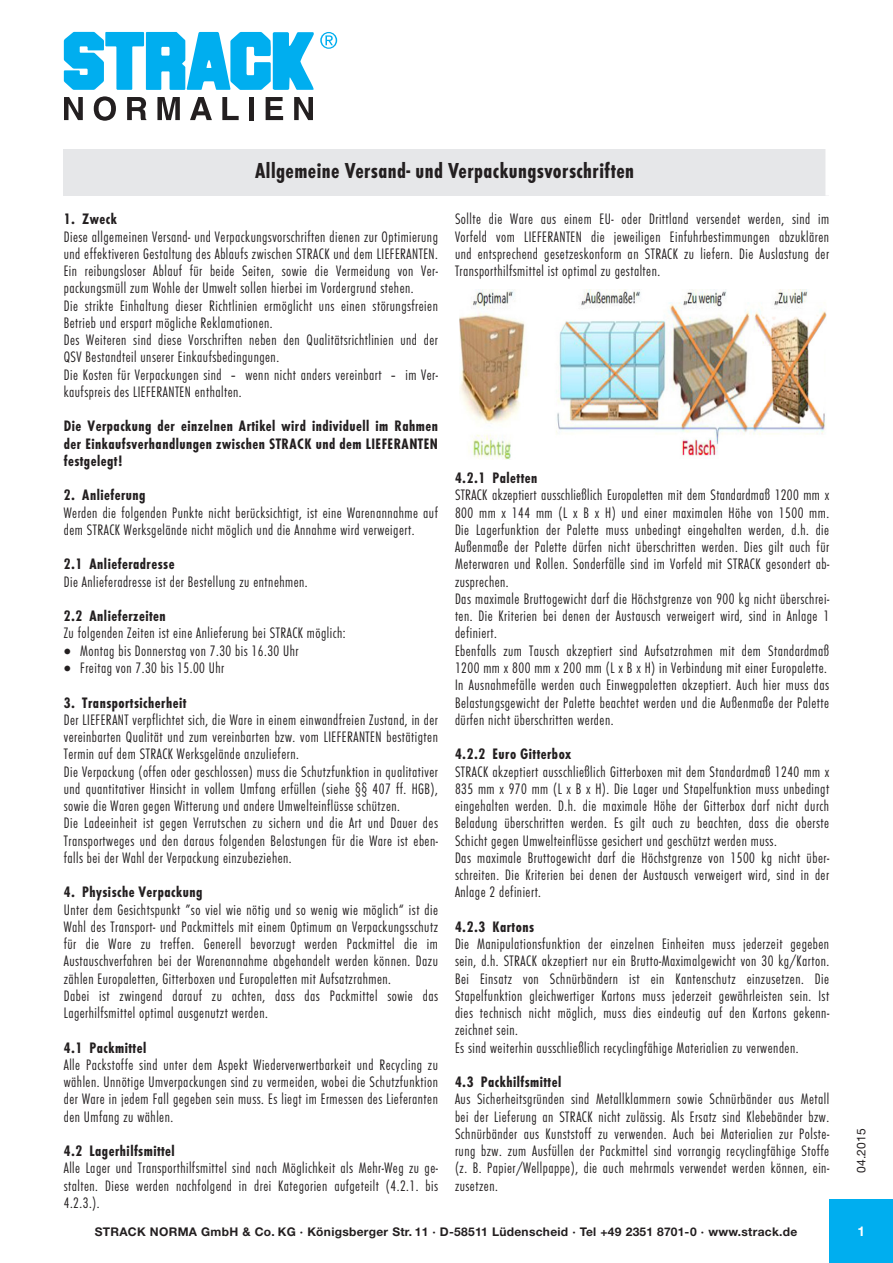
<style>
.page{position:relative;width:893px;height:1263px;background:#fff}
.page>*{position:absolute;margin:0;border:0;box-sizing:border-box;transform-origin:0 0}
.t1{font:22.5px "Futura T Bol Con";letter-spacing:.02em;color:#231f20}
.HauptŸber{font:15.75px/17.2px "Futura T Lig Con";letter-spacing:.03em;color:#231f20;text-align:justify}
.HauptŸber-2{font:15.75px/17.2px "Futura T Bol Con";letter-spacing:.03em;color:#231f20;text-align:justify}
.t2{font:700 13.5px "Helvetica Neue LT Std";color:#fff}
.t3{font:700 12px "Helvetica Neue LT Std";letter-spacing:.025em;color:#231f20}
.t4{font:12px "Helvetica Neue LT Std";letter-spacing:.03em;color:#231f20}
</style>
<div class="page">
<svg style="left:64px;top:97px;width:19px;height:23px"></svg>
<svg style="left:94px;top:96px;width:22px;height:25px"></svg>
<svg style="left:127px;top:97px;width:19px;height:23px"></svg>
<svg style="left:157px;top:97px;width:23px;height:23px"></svg>
<svg style="left:190px;top:97px;width:22px;height:23px"></svg>
<svg style="left:222px;top:97px;width:17px;height:23px"></svg>
<div style="left:249px;top:97px;width:5px;height:23px;background:#231f20"></div>
<svg style="left:266px;top:97px;width:17px;height:23px"></svg>
<svg style="left:294px;top:97px;width:19px;height:23px"></svg>
<svg style="left:64px;top:32px;width:273px;height:58px"></svg>
<div style="left:829px;top:1199px;width:64px;height:64px;background:#00aeef"></div>
<div style="left:64px;top:149px;width:765px;height:47px;background:#e6e7e9"></div>
<div style="left:825px;top:149px;width:8px;height:47px;background:#fff"></div>
<img style="left:459px;top:290px;width:368px;height:169px">
<p class="t1" style="left:255px;top:157px;width:380px">Allgemeine Versand- und Verpackungsvorschriften</p>
<p class="HauptŸber-2" style="left:64px;top:211px;width:55px">1. Zweck</p>
<p class="HauptŸber" style="left:64px;top:228px;width:376px">Diese allgemeinen Versand- und Verpackungsvorschriften dienen zur Optimierung und effektiveren Gestaltung des Ablaufs zwischen STRACK und dem LIEFERANTEN.</p>
<p class="HauptŸber" style="left:64px;top:263px;width:376px">Ein reibungsloser Ablauf für beide Seiten, sowie die Vermeidung von Ver&shy;packungsmüll zum Wohle der Umwelt sollen hierbei im Vordergrund stehen.</p>
<p class="HauptŸber" style="left:64px;top:297px;width:376px">Die strikte Einhaltung dieser Richtlinien ermöglicht uns einen störungsfreien<br>Betrieb und erspart mögliche Reklamationen.</p>
<p class="HauptŸber" style="left:64px;top:332px;width:376px">Des Weiteren sind diese Vorschriften neben den Qualitätsrichtlinien und der<br>QSV Bestandteil unserer Einkaufsbedingungen.</p>
<p class="HauptŸber" style="left:64px;top:366px;width:376px">Die Kosten für Verpackungen sind – wenn nicht anders vereinbart – im Ver&shy;kaufspreis des LIEFERANTEN enthalten.</p>
<p class="HauptŸber-2" style="left:64px;top:418px;width:376px">Die Verpackung der einzelnen Artikel wird individuell im Rahmen der Einkaufsverhandlungen zwischen STRACK und dem LIEFERANTEN festgelegt!</p>
<p class="HauptŸber-2" style="left:64px;top:487px;width:83px">2. Anlieferung</p>
<p class="HauptŸber" style="left:64px;top:504px;width:376px">Werden die folgenden Punkte nicht berücksichtigt, ist eine Warenannahme auf dem STRACK Werksgelände nicht möglich und die Annahme wird verweigert.</p>
<p class="HauptŸber-2" style="left:64px;top:556px;width:112px">2.1 Anlieferadresse</p>
<p class="HauptŸber" style="left:64px;top:573px;width:245px">Die Anlieferadresse ist der Bestellung zu entnehmen.</p>
<p class="HauptŸber-2" style="left:64px;top:607px;width:103px">2.2 Anlieferzeiten</p>
<p class="HauptŸber" style="left:64px;top:625px;width:283px">Zu folgenden Zeiten ist eine Anlieferung bei STRACK möglich:</p>
<p class="HauptŸber" style="left:64px;top:642px;width:236px">• Montag bis Donnerstag von 7.30 bis 16.30 Uhr</p>
<p class="HauptŸber" style="left:64px;top:659px;width:162px">• Freitag von 7.30 bis 15.00 Uhr</p>
<p class="HauptŸber-2" style="left:64px;top:694px;width:124px">3. Transportsicherheit</p>
<p class="HauptŸber" style="left:64px;top:711px;width:376px">Der LIEFERANT verpflichtet sich, die Ware in einem einwandfreien Zustand, in der vereinbarten Qualität und zum vereinbarten bzw. vom LIEFERANTEN bestätigten Termin auf dem STRACK Werksgelände anzuliefern.</p>
<p class="HauptŸber" style="left:64px;top:763px;width:376px">Die Verpackung (offen oder geschlossen) muss die Schutzfunktion in qualitativer und quantitativer Hinsicht in vollem Umfang erfüllen (siehe §§ 407 ff. HGB), sowie die Waren gegen Witterung und andere Umwelteinflüsse schützen.</p>
<p class="HauptŸber" style="left:64px;top:815px;width:376px">Die Ladeeinheit ist gegen Verrutschen zu sichern und die Art und Dauer des Transportweges und den daraus folgenden Belastungen für die Ware ist eben&shy;falls bei der Wahl der Verpackung einzubeziehen.</p>
<p class="HauptŸber-2" style="left:64px;top:883px;width:140px">4. Physische Verpackung</p>
<p class="HauptŸber" style="left:64px;top:901px;width:376px">Unter dem Gesichtspunkt ”so viel wie nötig und so wenig wie möglich“ ist die Wahl des Transport- und Packmittels mit einem Optimum an Verpackungsschutz für die Ware zu treffen. Generell bevorzugt werden Packmittel die im Austauschverfahren bei der Warenannahme abgehandelt werden können. Dazu zählen Europaletten, Gitterboxen und Europaletten mit Aufsatzrahmen.</p>
<p class="HauptŸber" style="left:64px;top:987px;width:376px">Dabei ist zwingend darauf zu achten, dass das Packmittel sowie das<br>Lagerhilfsmittel optimal ausgenutzt werden.</p>
<p class="HauptŸber-2" style="left:64px;top:1039px;width:84px">4.1 Packmittel</p>
<p class="HauptŸber" style="left:64px;top:1056px;width:376px">Alle Packstoffe sind unter dem Aspekt Wiederverwertbarkeit und Recycling zu wählen. Unnötige Umverpackungen sind zu vermeiden, wobei die Schutzfunktion der Ware in jedem Fall gegeben sein muss. Es liegt im Ermessen des Lieferanten den Umfang zu wählen.</p>
<p class="HauptŸber-2" style="left:64px;top:1142px;width:113px">4.2 Lagerhilfsmittel</p>
<p class="HauptŸber" style="left:64px;top:1160px;width:376px">Alle Lager und Transporthilfsmittel sind nach Möglichkeit als Mehr-Weg zu ge&shy;stalten. Diese werden nachfolgend in drei Kategorien aufgeteilt (4.2.1. bis 4.2.3.).</p>
<p class="HauptŸber" style="left:455px;top:211px;width:376px">Sollte die Ware aus einem EU- oder Drittland versendet werden, sind im Vorfeld vom LIEFERANTEN die jeweiligen Einfuhrbestimmungen abzuklären und entsprechend gesetzeskonform an STRACK zu liefern. Die Auslastung der Transporthilfsmittel ist optimal zu gestalten.</p>
<p class="HauptŸber-2" style="left:455px;top:469px;width:84px">4.2.1 Paletten</p>
<p class="HauptŸber" style="left:455px;top:487px;width:376px">STRACK akzeptiert ausschließlich Europaletten mit dem Standardmaß 1200 mm x 800 mm x 144 mm (L x B x H) und einer maximalen Höhe von 1500 mm.<br>Die Lagerfunktion der Palette muss unbedingt eingehalten werden, d.h. die Außenmaße der Palette dürfen nicht überschritten werden. Dies gilt auch für Meterwaren und Rollen. Sonderfälle sind im Vorfeld mit STRACK gesondert ab&shy;zusprechen.</p>
<p class="HauptŸber" style="left:455px;top:590px;width:376px">Das maximale Bruttogewicht darf die Höchstgrenze von 900 kg nicht überschrei&shy;ten. Die Kriterien bei denen der Austausch verweigert wird, sind in Anlage 1 definiert.</p>
<p class="HauptŸber" style="left:455px;top:642px;width:376px">Ebenfalls zum Tausch akzeptiert sind Aufsatzrahmen mit dem Standardmaß<br>1200 mm x 800 mm x 200 mm (L x B x H) in Verbindung mit einer Europalette.</p>
<p class="HauptŸber" style="left:455px;top:677px;width:376px">In Ausnahmefälle werden auch Einwegpaletten akzeptiert. Auch hier muss das Belastungsgewicht der Palette beachtet werden und die Außenmaße der Palette dürfen nicht überschritten werden.</p>
<p class="HauptŸber-2" style="left:455px;top:745px;width:118px">4.2.2 Euro Gitterbox</p>
<p class="HauptŸber" style="left:455px;top:763px;width:376px">STRACK akzeptiert ausschließlich Gitterboxen mit dem Standardmaß 1240 mm x 835 mm x 970 mm (L x B x H). Die Lager und Stapelfunktion muss unbedingt eingehalten werden. D.h. die maximale Höhe der Gitterbox darf nicht durch Beladung überschritten werden. Es gilt auch zu beachten, dass die oberste Schicht gegen Umwelteinflüsse gesichert und geschützt werden muss.</p>
<p class="HauptŸber" style="left:455px;top:849px;width:376px">Das maximale Bruttogewicht darf die Höchstgrenze von 1500 kg nicht über&shy;schreiten. Die Kriterien bei denen der Austausch verweigert wird, sind in der Anlage 2 definiert.</p>
<p class="HauptŸber-2" style="left:455px;top:918px;width:81px">4.2.3 Kartons</p>
<p class="HauptŸber" style="left:455px;top:935px;width:376px">Die Manipulationsfunktion der einzelnen Einheiten muss jederzeit gegeben sein, d.h. STRACK akzeptiert nur ein Brutto-Maximalgewicht von 30 kg/Karton.<br>Bei Einsatz von Schnürbändern ist ein Kantenschutz einzusetzen. Die Stapelfunktion gleichwertiger Kartons muss jederzeit gewährleisten sein. Ist dies technisch nicht möglich, muss dies eindeutig auf den Kartons gekenn&shy;zeichnet sein.</p>
<p class="HauptŸber" style="left:455px;top:1039px;width:345px">Es sind weiterhin ausschließlich recyclingfähige Materialien zu verwenden.</p>
<p class="HauptŸber-2" style="left:455px;top:1073px;width:108px">4.3 Packhilfsmittel</p>
<p class="HauptŸber" style="left:455px;top:1091px;width:376px">Aus Sicherheitsgründen sind Metallklammern sowie Schnürbänder aus Metall bei der Lieferung an STRACK nicht zulässig. Als Ersatz sind Klebebänder bzw.<br>Schnürbänder aus Kunststoff zu verwenden. Auch bei Materialien zur Polste&shy;rung bzw. zum Ausfüllen der Packmittel sind vorrangig recyclingfähige Stoffe (z. B. Papier/Wellpappe), die auch mehrmals verwendet werden können, ein&shy;zusetzen.</p>
<p class="t4" style="left:854px;top:1173px;width:47px;rotate:-90deg">04.2015</p>
<p class="t3" style="left:95px;top:1224px;width:704px">STRACK NORMA GmbH &amp; Co. KG · Königsberger Str. 11 · D-58511 Lüdenscheid · Tel +49 2351 8701-0 · www.strack.de</p>
<p class="t2" style="left:857px;top:1222px;width:9px">1</p>
</div>
